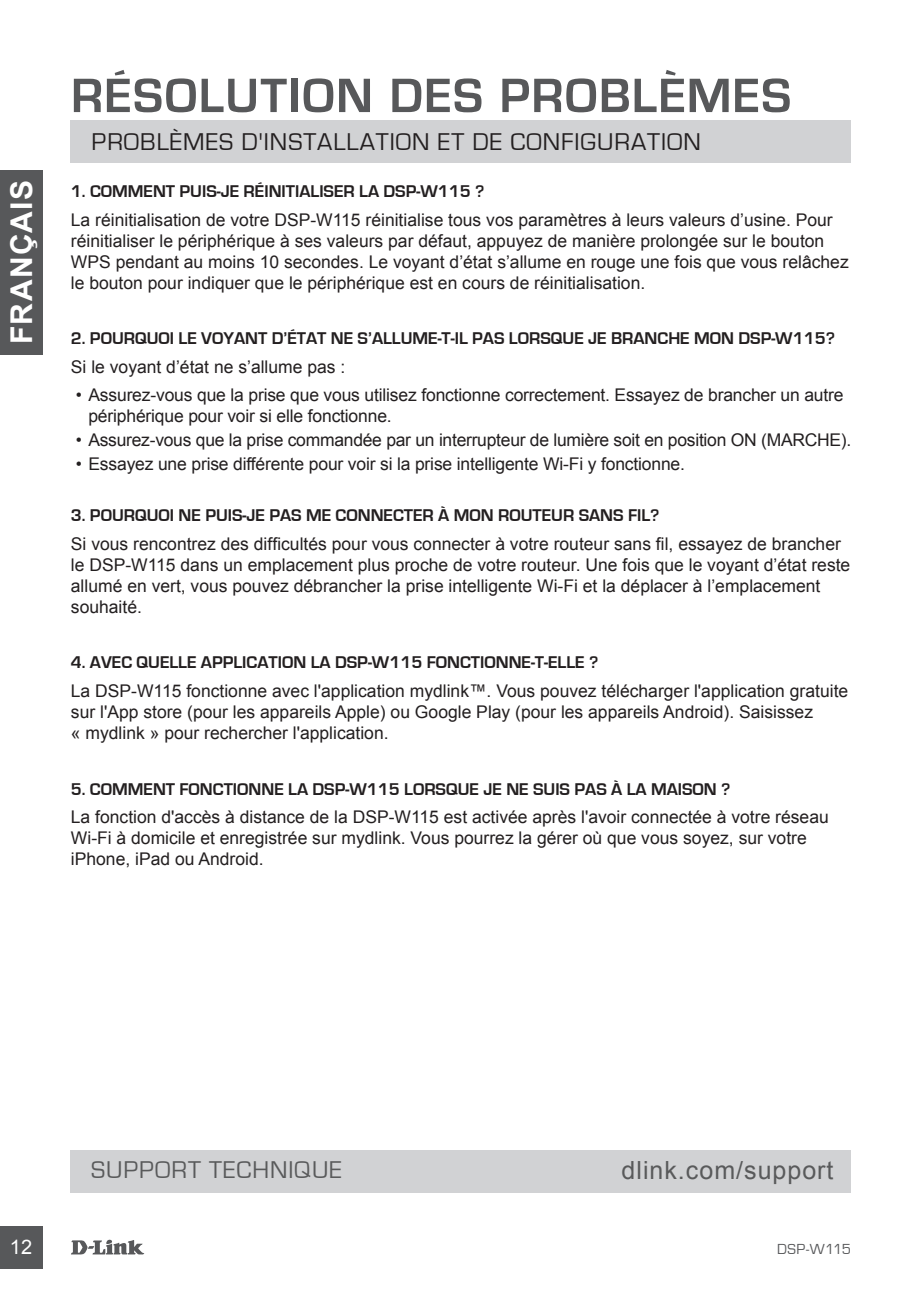
<style>
.page{position:relative;width:922px;height:1297px;background:#fff}
.page>*{position:absolute;margin:0;border:0;box-sizing:border-box;transform-origin:0 0}
.t1{font:700 50px "Eurostile";letter-spacing:.03em;color:#57585a}
.t2{font:700 30px "Arial";letter-spacing:.045em;color:#fff}
.t3{font:25px "Eurostile";letter-spacing:.04em;color:#231f20}
.t4{font:25px "Arial";letter-spacing:.04em;color:#595a5b}
.t5{font:25px "Eurostile";letter-spacing:.04em;color:#595a5b}
.t6{font:20px "Arial";color:#fff}
.t7{font:17.5px/21px "Arial";color:#231f20}
.t8{font:700 17.5px "Eurostile";color:#231f20}
.t9{font:15px "Eurostile";letter-spacing:.01em;color:#57585a}
</style>
<div class="page">
<svg style="left:71px;top:1239px;width:73px;height:15px"></svg>
<div style="left:0;top:1226px;width:43px;height:43px;background:#57585a"></div>
<div style="left:0;top:170px;width:43px;height:184px;background:#57585a"></div>
<div style="left:71px;top:120px;width:779px;height:43px;background:#d1d2d4"></div>
<div style="left:70px;top:1150px;width:780px;height:42px;background:#d1d2d4"></div>
<h2 class="t2" style="left:2px;top:344px;width:165px;rotate:-90deg">FRANÇAIS</h2>
<h1 class="t1" style="left:71px;top:68px;width:721px">RÉSOLUTION DES PROBLÈMES</h1>
<h3 class="t3" style="left:92px;top:128px;width:610px">PROBLÈMES D'INSTALLATION ET DE CONFIGURATION</h3>
<p class="t8" style="left:71px;top:182px;width:415px">1. COMMENT PUIS-JE RÉINITIALISER LA DSP-W115 ?</p>
<p class="t7" style="left:71px;top:209px;width:779px">La réinitialisation de votre DSP-W115 réinitialise tous vos paramètres à leurs valeurs d’usine. Pour réinitialiser le périphérique à ses valeurs par défaut, appuyez de manière prolongée sur le bouton WPS pendant au moins 10 secondes. Le voyant d’état s’allume en rouge une fois que vous relâchez le bouton pour indiquer que le périphérique est en cours de réinitialisation.</p>
<p class="t8" style="left:71px;top:329px;width:765px">2. POURQUOI LE VOYANT D’ÉTAT NE S’ALLUME-T-IL PAS LORSQUE JE BRANCHE MON DSP-W115?</p>
<p class="t7" style="left:71px;top:356px;width:276px">Si le voyant d’état ne s’allume pas :</p>
<p class="t7" style="left:88px;top:384px;width:756px;text-indent:-12px">• Assurez-vous que la prise que vous utilisez fonctionne correctement. Essayez de brancher un autre périphérique pour voir si elle fonctionne.</p>
<p class="t7" style="left:76px;top:429px;width:776px">• Assurez-vous que la prise commandée par un interrupteur de lumière soit en position ON (MARCHE).</p>
<p class="t7" style="left:76px;top:453px;width:610px">• Essayez une prise différente pour voir si la prise intelligente Wi-Fi y fonctionne.</p>
<p class="t8" style="left:71px;top:506px;width:590px">3. POURQUOI NE PUIS-JE PAS ME CONNECTER À MON ROUTEUR SANS FIL?</p>
<p class="t7" style="left:71px;top:533px;width:780px">Si vous rencontrez des difficultés pour vous connecter à votre routeur sans fil, essayez de brancher le DSP-W115 dans un emplacement plus proche de votre routeur. Une fois que le voyant d’état reste allumé en vert, vous pouvez débrancher la prise intelligente Wi-Fi et la déplacer à l’emplacement souhaité.</p>
<p class="t8" style="left:71px;top:653px;width:528px">4. AVEC QUELLE APPLICATION LA DSP-W115 FONCTIONNE-T-ELLE ?</p>
<p class="t7" style="left:71px;top:680px;width:778px">La DSP-W115 fonctionne avec l'application mydlink™. Vous pouvez télécharger l'application gratuite sur l'App store (pour les appareils Apple) ou Google Play (pour les appareils Android). Saisissez<br>« mydlink » pour rechercher l'application.</p>
<p class="t8" style="left:71px;top:779px;width:661px">5. COMMENT FONCTIONNE LA DSP-W115 LORSQUE JE NE SUIS PAS À LA MAISON ?</p>
<p class="t7" style="left:71px;top:807px;width:759px">La fonction d'accès à distance de la DSP-W115 est activée après l'avoir connectée à votre réseau<br>Wi-Fi à domicile et enregistrée sur mydlink. Vous pourrez la gérer où que vous soyez, sur votre iPhone, iPad ou Android.</p>
<h3 class="t5" style="left:91px;top:1156px;width:252px">SUPPORT TECHNIQUE</h3>
<h3 class="t4" style="left:621px;top:1154px;width:213px">dlink.com/support</h3>
<p class="t6" style="left:10px;top:1234px;width:24px">12</p>
<p class="t9" style="left:776px;top:1241px;width:76px">DSP-W115</p>
</div>
